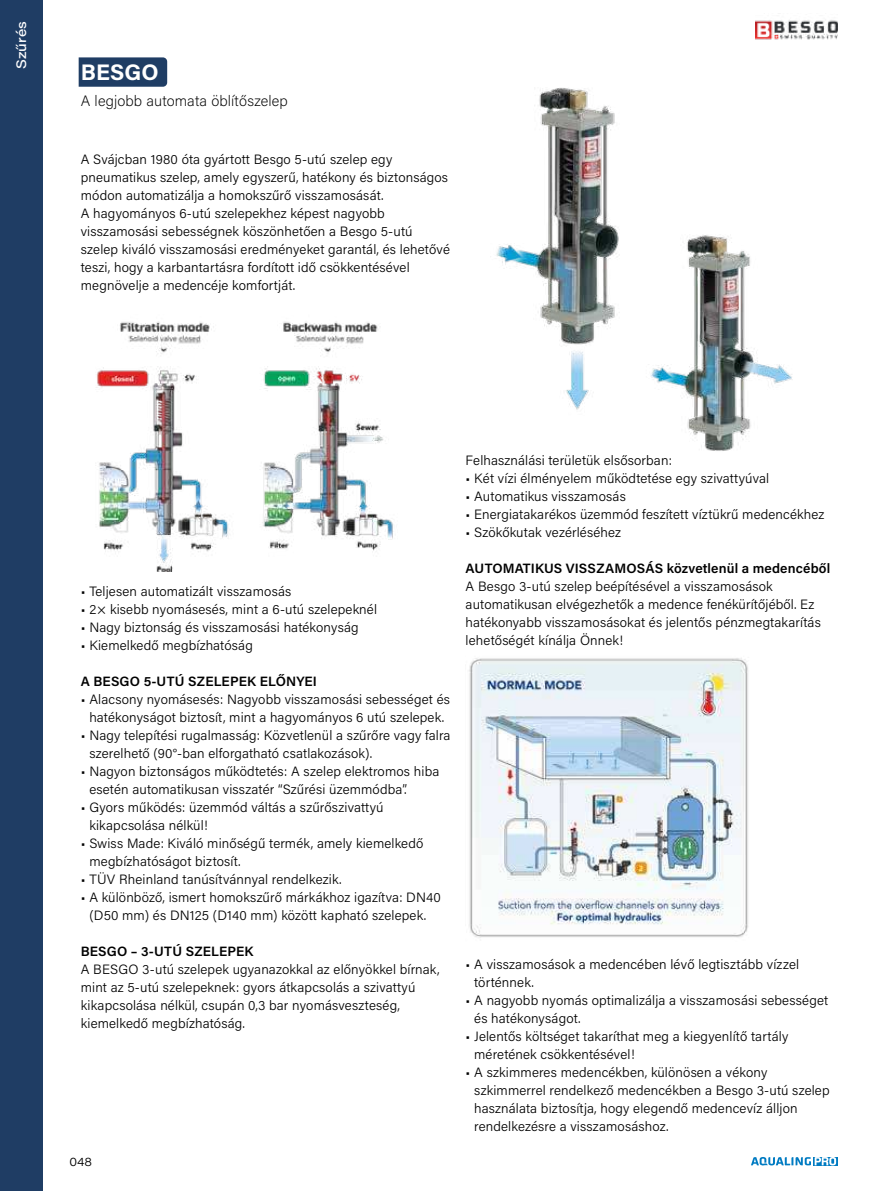
<style>
.page{position:relative;width:893px;height:1191px;background:#fff}
.page>*{position:absolute;margin:0;border:0;box-sizing:border-box;transform-origin:0 0}
.t1{font:700 22.5px "Acumin Pro";letter-spacing:.005em;color:#fff}
.t2{font:200 15px "Acumin Pro";letter-spacing:.01em;color:#000}
.t3{font:300 13.5px/18px "Acumin Pro";letter-spacing:.01em;color:#000}
.t4{font:600 13.5px "Acumin Pro";letter-spacing:.01em;color:#000}
.t5{font:500 13.5px "Acumin Pro Wide";letter-spacing:.005em;color:#fff}
.t6{font:300 12px "Acumin Pro Wide";color:#000}
</style>
<div class="page">
<svg style="left:836px;top:1157px;width:2px;height:8px"></svg>
<svg style="left:751px;top:1157px;width:85px;height:8px"></svg>
<img style="left:96px;top:321px;width:297px;height:250px">
<img style="left:469px;top:658px;width:279px;height:280px">
<div style="left:79px;top:57px;width:88px;height:30px;background:#1f3d64"></div>
<img style="left:756px;top:20px;width:82px;height:20px">
<img style="left:496px;top:88px;width:297px;height:363px">
<div style="left:0;top:0;width:43px;height:1191px;background:#1f3d64"></div>
<p class="t5" style="left:16px;top:69px;width:50px;rotate:-90deg">Szűrés</p>
<h1 class="t1" style="left:81px;top:60px;width:79px">BESGO</h1>
<p class="t2" style="left:81px;top:93px;width:209px">A legjobb automata öblítőszelep</p>
<p class="t3" style="left:81px;top:150px;width:371px">A Svájcban 1980 óta gyártott Besgo 5-utú szelep egy pneumatikus szelep, amely egyszerű, hatékony és biztonságos módon automatizálja a homokszűrő visszamosását.<br>A hagyományos 6-utú szelepekhez képest nagyobb visszamosási sebességnek köszönhetően a Besgo 5-utú szelep kiváló visszamosási eredményeket garantál, és lehetővé teszi, hogy a karbantartásra fordított idő csökkentésével megnövelje a medencéje komfortját.</p>
<p class="t3" style="left:81px;top:582px;width:212px">• Teljesen automatizált visszamosás</p>
<p class="t3" style="left:81px;top:600px;width:298px">• 2× kisebb nyomásesés, mint a 6-utú szelepeknél</p>
<p class="t3" style="left:81px;top:618px;width:279px">• Nagy biztonság és visszamosási hatékonyság</p>
<p class="t3" style="left:81px;top:636px;width:174px">• Kiemelkedő megbízhatóság</p>
<p class="t4" style="left:81px;top:674px;width:238px">A BESGO 5-UTÚ SZELEPEK ELŐNYEI</p>
<p class="t3" style="left:81px;top:690px;width:371px;text-align:center">• Alacsony nyomásesés: Nagyobb visszamosási sebességet és hatékonyságot biztosít, mint a hagyományos 6 utú szelepek.</p>
<p class="t3" style="left:89px;top:726px;width:363px;text-indent:-9px">• Nagy telepítési rugalmasság: Közvetlenül a szűrőre vagy falra szerelhető (90°-ban elforgatható csatlakozások).</p>
<p class="t3" style="left:89px;top:762px;width:351px;text-indent:-9px">• Nagyon biztonságos működtetés: A szelep elektromos hiba esetén automatikusan visszatér “Szűrési üzemmódba”.</p>
<p class="t3" style="left:89px;top:798px;width:296px;text-indent:-9px">• Gyors működés: üzemmód váltás a szűrőszivattyú kikapcsolása nélkül!</p>
<p class="t3" style="left:89px;top:834px;width:335px;text-indent:-9px">• Swiss Made: Kiváló minőségű termék, amely kiemelkedő megbízhatóságot biztosít.</p>
<p class="t3" style="left:81px;top:870px;width:262px">• TÜV Rheinland tanúsítvánnyal rendelkezik.</p>
<p class="t3" style="left:81px;top:888px;width:362px;text-align:center">• A különböző, ismert homokszűrő márkákhoz igazítva: DN40 (D50 mm) és DN125 (D140 mm) között kapható szelepek.</p>
<p class="t4" style="left:81px;top:944px;width:174px">BESGO – 3-UTÚ SZELEPEK</p>
<p class="t3" style="left:81px;top:960px;width:360px">A BESGO 3-utú szelepek ugyanazokkal az előnyökkel bírnak, mint az 5-utú szelepeknek: gyors átkapcsolás a szivattyú kikapcsolása nélkül, csupán 0,3 bar nyomásveszteség, kiemelkedő megbízhatóság.</p>
<p class="t6" style="left:69px;top:1154px;width:24px">048</p>
<p class="t3" style="left:466px;top:451px;width:208px">Felhasználási területük elsősorban:</p>
<p class="t3" style="left:466px;top:469px;width:305px">• Két vízi élményelem működtetése egy szivattyúval</p>
<p class="t3" style="left:466px;top:487px;width:162px">• Automatikus visszamosás</p>
<p class="t3" style="left:466px;top:505px;width:360px">• Energiatakarékos üzemmód feszített víztükrű medencékhez</p>
<p class="t3" style="left:466px;top:523px;width:157px">• Szökőkutak vezérléséhez</p>
<p class="t4" style="left:466px;top:561px;width:366px">AUTOMATIKUS VISSZAMOSÁS közvetlenül a medencéből</p>
<p class="t3" style="left:466px;top:577px;width:357px">A Besgo 3-utú szelep beépítésével a visszamosások automatikusan elvégezhetők a medence fenékürítőjéből. Ez hatékonyabb visszamosásokat és jelentős pénzmegtakarítás lehetőségét kínálja Önnek!</p>
<p class="t3" style="left:474px;top:955px;width:326px;text-indent:-9px">• A visszamosások a medencében lévő legtisztább vízzel történnek.</p>
<p class="t3" style="left:474px;top:991px;width:356px;text-indent:-9px">• A nagyobb nyomás optimalizálja a visszamosási sebességet és hatékonyságot.</p>
<p class="t3" style="left:474px;top:1027px;width:316px;text-indent:-9px">• Jelentős költséget takaríthat meg a kiegyenlítő tartály méretének csökkentésével!</p>
<p class="t3" style="left:474px;top:1063px;width:357px;text-indent:-9px">• A szkimmeres medencékben, különösen a vékony szkimmerrel rendelkező medencékben a Besgo 3-utú szelep használata biztosítja, hogy elegendő medencevíz álljon rendelkezésre a visszamosáshoz.</p>
</div>
